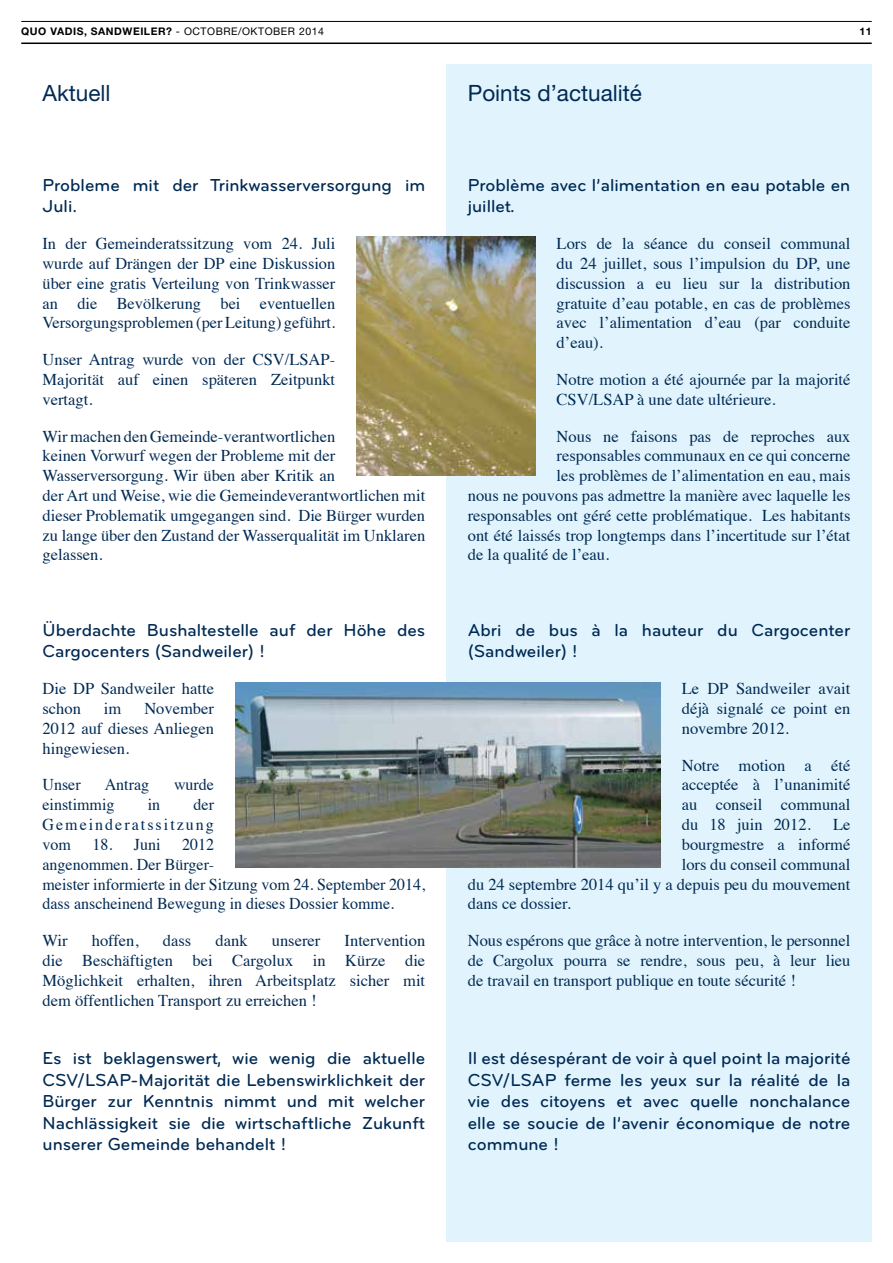
<style>
.page{position:relative;width:893px;height:1263px;background:#fff}
.page>*{position:absolute;margin:0;border:0;box-sizing:border-box;transform-origin:0 0}
.t1{font:22.5px "Helvetica Neue LT Std";color:#002a54}
.t2{font:500 18px/21.6px "Bryant Pro";color:#002a54}
.t3{font:16.5px/19.8px "Times";color:#002a54;text-align:justify}
.t4{font:700 10.5px "Helvetica Neue LT Std";letter-spacing:.05em;color:#000}
.s1{font-weight:400}
</style>
<div class="page">
<hr style="left:21px;top:43px;width:851px;height:1px;background:#000">
<hr style="left:21px;top:21px;width:851px;height:1px;background:#000">
<div style="left:446px;top:64px;width:426px;height:1178px;background:#e1f4fd"></div>
<img style="left:235px;top:682px;width:425px;height:185px">
<img style="left:356px;top:237px;width:179px;height:238px">
<p class="t4" style="left:21px;top:25px;width:304px">QUO VADIS, SANDWEILER? <span class="s1">- OCTOBRE/OKTOBER 2014</span></p>
<p class="t4" style="left:859px;top:25px;width:14px">11</p>
<h1 class="t1" style="left:43px;top:80px;width:69px">Aktuell</h1>
<p class="t2" style="left:43px;top:174px;width:384px">Probleme mit der Trinkwasserversorgung im<br>Juli.</p>
<p class="t3" style="left:43px;top:232px;width:294px">In der Gemeinderatssitzung vom 24. Juli wurde auf Drängen der DP eine Diskussion über eine gratis Verteilung von Trinkwasser an die Bevölkerung bei eventuellen Versorgungsproblemen (per Leitung) geführt.</p>
<p class="t3" style="left:43px;top:348px;width:294px">Unser Antrag wurde von der CSV/LSAP-Majorität auf einen späteren Zeitpunkt vertagt.</p>
<p class="t3" style="left:43px;top:425px;width:384px;text-align:left">Wir machen den Gemeinde-verantwortlichen<br>keinen Vorwurf wegen der Probleme mit der Wasserversorgung. Wir üben aber Kritik an<br>der Art und Weise, wie die Gemeindeverantwortlichen mit dieser Problematik umgegangen sind. Die Bürger wurden zu lange über den Zustand der Wasserqualität im Unklaren gelassen.</p>
<p class="t2" style="left:43px;top:619px;width:384px">Überdachte Bushaltestelle auf der Höhe des<br>Cargocenters (Sandweiler) !</p>
<p class="t3" style="left:43px;top:677px;width:173px">Die DP Sandweiler hatte schon</p>
<p class="t3" style="left:43px;top:697px;width:173px;text-indent:102px">November 2012 auf dieses Anliegen hingewiesen.</p>
<p class="t3" style="left:43px;top:774px;width:40px">Unser</p>
<p class="t3" style="left:105px;top:774px;width:46px">Antrag</p>
<p class="t3" style="left:174px;top:774px;width:41px">wurde</p>
<p class="t3" style="left:43px;top:793px;width:74px">einstimmig</p>
<p class="t3" style="left:148px;top:793px;width:14px">in</p>
<p class="t3" style="left:104px;top:697px;width:19px">im</p>
<p class="t3" style="left:43px;top:793px;width:173px;text-indent:151px">der Gemeinderatssitzung vom</p>
<p class="t3" style="left:92px;top:833px;width:70px">18. Juni</p>
<p class="t3" style="left:43px;top:833px;width:384px;text-align:left;text-indent:139px">2012<br>angenommen. Der Bürger-<br>meister informierte in der Sitzung vom 24. September 2014, dass anscheinend Bewegung in dieses Dossier komme.</p>
<p class="t3" style="left:43px;top:929px;width:27px">Wir</p>
<p class="t3" style="left:92px;top:929px;width:48px">hoffen,</p>
<p class="t3" style="left:163px;top:929px;width:30px">dass</p>
<p class="t3" style="left:216px;top:929px;width:34px">dank</p>
<p class="t3" style="left:272px;top:929px;width:50px">unserer</p>
<p class="t3" style="left:43px;top:929px;width:384px;text-indent:302px">Intervention die Beschäftigten bei Cargolux in Kürze die Möglichkeit erhalten, ihren Arbeitsplatz sicher mit dem öffentlichen Transport zu erreichen !</p>
<p class="t2" style="left:43px;top:1047px;width:384px;text-align:justify">Es ist beklagenswert, wie wenig die aktuelle CSV/LSAP-Majorität die Lebenswirklichkeit der Bürger zur Kenntnis nimmt und mit welcher Nachlässigkeit sie die wirtschaftliche Zukunft unserer Gemeinde behandelt !</p>
<h1 class="t1" style="left:468px;top:80px;width:176px">Points d’actualité</h1>
<p class="t2" style="left:468px;top:174px;width:384px">Problème avec l’alimentation en eau potable en juillet.</p>
<p class="t3" style="left:557px;top:232px;width:295px">Lors de la séance du conseil communal du 24 juillet, sous l’impulsion du DP, une discussion a eu lieu sur la distribution gratuite d’eau potable, en cas de problèmes avec l’alimentation d’eau (par conduite d’eau).</p>
<p class="t3" style="left:557px;top:368px;width:295px">Notre motion a été ajournée par la majorité<br>CSV/LSAP à une date ultérieure.</p>
<p class="t3" style="left:557px;top:425px;width:295px">Nous ne faisons pas de reproches aux</p>
<p class="t3" style="left:557px;top:445px;width:295px">responsables communaux en ce qui concerne</p>
<p class="t3" style="left:557px;top:464px;width:295px">les problèmes de l’alimentation en eau, mais</p>
<p class="t3" style="left:468px;top:484px;width:384px">nous ne pouvons pas admettre la manière avec laquelle les</p>
<p class="t3" style="left:468px;top:504px;width:384px">responsables ont géré cette problématique. Les habitants</p>
<p class="t3" style="left:468px;top:524px;width:384px">ont été laissés trop longtemps dans l’incertitude sur l’état</p>
<p class="t3" style="left:468px;top:544px;width:143px">de la qualité de l’eau.</p>
<p class="t2" style="left:468px;top:619px;width:384px">Abri de bus à la hauteur du Cargocenter (Sandweiler) !</p>
<p class="t3" style="left:682px;top:677px;width:170px">Le DP Sandweiler avait déjà signalé ce point en novembre 2012.</p>
<p class="t3" style="left:682px;top:754px;width:170px">Notre motion a été acceptée à l’unanimité au conseil communal du 18 juin 2012.</p>
<p class="t3" style="left:833px;top:813px;width:19px">Le</p>
<p class="t3" style="left:682px;top:833px;width:170px">bourgmestre a informé</p>
<p class="t3" style="left:682px;top:853px;width:170px">lors du conseil communal</p>
<p class="t3" style="left:468px;top:873px;width:384px">du 24 septembre 2014 qu’il y a depuis peu du mouvement</p>
<p class="t3" style="left:468px;top:892px;width:105px">dans ce dossier.</p>
<p class="t3" style="left:468px;top:929px;width:384px">Nous espérons que grâce à notre intervention, le personnel de Cargolux pourra se rendre, sous peu, à leur lieu de travail en transport publique en toute sécurité !</p>
<p class="t2" style="left:468px;top:1047px;width:384px;text-align:justify">Il est désespérant de voir à quel point la majorité CSV/LSAP ferme les yeux sur la réalité de la vie des citoyens et avec quelle nonchalance elle se soucie de l’avenir économique de notre commune !</p>
</div>
